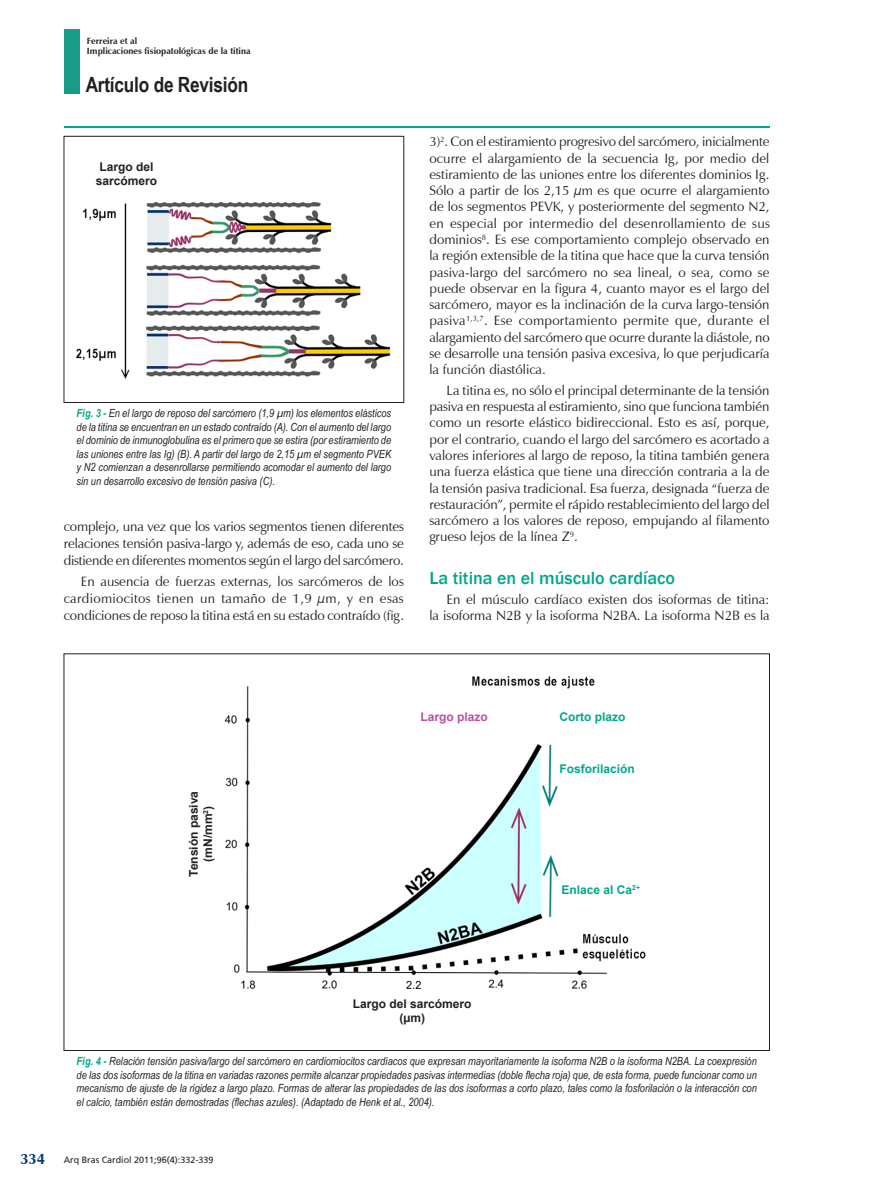
<style>
.page{position:relative;width:893px;height:1191px;background:#fff}
.page>*{position:absolute;margin:0;border:0;box-sizing:border-box;transform-origin:0 0}
.t1{font:700 21px "Arial Narrow";letter-spacing:-.01em;color:#231f20}
.Títulos__textos{font:500 18px "Franklin Gothic";color:#00a78e}
.t2{font:700 15px "Zapf Humanist 601 BT";color:#013775}
.Texto{font:13.5px/16.2px "Zapf Humanist 601 BT";color:#231f20;text-align:justify}
._04_FIGURA_ref{font:700 12px/14.4px "Arial";color:#231f20;text-align:center}
._04_FIGURA_ref-2{font:700 12px "Arial";color:#00a78e}
._04_FIGURA_ref-3{font:700 12px "Arial";color:#b8529f}
._04_FIGURA_ref-4{font:italic 11.25px/13.5px "Arial Narrow";color:#231f20;text-align:justify}
.t3{font:700 9px "Zapf Humanist 601 BT";color:#231f20}
.t4{font:9px "Frutiger";color:#231f20}
.s1{font-weight:700;color:#00a78e}
</style>
<div class="page">
<div style="left:64px;top:29px;width:16px;height:65px;background:#189c88"></div>
<hr style="left:64px;top:126px;width:706px;height:2px;background:#00a78e">
<div style="left:64px;top:136px;width:340px;height:267px;border:1px solid #231f20"></div>
<img style="left:76px;top:202px;width:315px;height:177px">
<img style="left:224px;top:676px;width:422px;height:313px">
<div style="left:407px;top:701px;width:94px;height:31px;background:#fff"></div>
<div style="left:545px;top:701px;width:94px;height:31px;background:#fff"></div>
<div style="left:555px;top:752px;width:84px;height:31px;background:#fff"></div>
<div style="left:555px;top:877px;width:92px;height:25px;background:#fff"></div>
<p class="t3" style="left:87px;top:35px;width:52px">Ferreira et al</p>
<p class="t3" style="left:87px;top:46px;width:165px">Implicaciones fisiopatológicas de la titina</p>
<p class="t1" style="left:86px;top:68px;width:164px">Artículo de Revisión</p>
<p class="_04_FIGURA_ref" style="left:96px;top:160px;width:63px">Largo del sarcómero</p>
<p class="_04_FIGURA_ref-4" style="left:77px;top:406px;width:316px"><span class="s1">Fig. 3 -</span> En el largo de reposo del sarcómero (1,9 μm) los elementos elásticos de la titina se encuentran en un estado contraído (A). Con el aumento del largo el dominio de inmunoglobulina es el primero que se estira (por estiramiento de las uniones entre las Ig) (B). A partir del largo de 2,15 μm el segmento PVEK y N2 comienzan a desenrollarse permitiendo acomodar el aumento del largo sin un desarrollo excesivo de tensión pasiva (C).</p>
<p class="Texto" style="left:64px;top:517px;width:342px;line-height:17.1px">complejo, una vez que los varios segmentos tienen diferentes relaciones tensión pasiva-largo y, además de eso, cada uno se distiende en diferentes momentos según el largo del sarcómero.</p>
<p class="Texto" style="left:64px;top:573px;width:342px;line-height:17.1px;text-indent:17px">En ausencia de fuerzas externas, los sarcómeros de los cardiomiocitos tienen un tamaño de 1,9 μm, y en esas condiciones de reposo la titina está en su estado contraído (fig.</p>
<p class="Texto" style="left:429px;top:134px;width:342px">3)<sup>2</sup>. Con el estiramiento progresivo del sarcómero, inicialmente ocurre el alargamiento de la secuencia Ig, por medio del estiramiento de las uniones entre los diferentes dominios Ig.<br>Sólo a partir de los 2,15 μm es que ocurre el alargamiento de los segmentos PEVK, y posteriormente del segmento N2, en especial por intermedio del desenrollamiento de sus dominios<sup>8</sup>. Es ese comportamiento complejo observado en la región extensible de la titina que hace que la curva tensión pasiva-largo del sarcómero no sea lineal, o sea, como se puede observar en la figura 4, cuanto mayor es el largo del sarcómero, mayor es la inclinación de la curva largo-tensión pasiva<sup>1,3,7</sup>. Ese comportamiento permite que, durante el alargamiento del sarcómero que ocurre durante la diástole, no se desarrolle una tensión pasiva excesiva, lo que perjudicaría la función diastólica.</p>
<p class="Texto" style="left:429px;top:382px;width:342px;text-indent:17px">La titina es, no sólo el principal determinante de la tensión pasiva en respuesta al estiramiento, sino que funciona también como un resorte elástico bidireccional. Esto es así, porque, por el contrario, cuando el largo del sarcómero es acortado a valores inferiores al largo de reposo, la titina también genera una fuerza elástica que tiene una dirección contraria a la de la tensión pasiva tradicional. Esa fuerza, designada “fuerza de restauración”, permite el rápido restablecimiento del largo del sarcómero a los valores de reposo, empujando al filamento grueso lejos de la línea Z<sup>9</sup>.</p>
<p class="Títulos__textos" style="left:429px;top:566px;width:247px">La titina en el músculo cardíaco</p>
<p class="Texto" style="left:429px;top:591px;width:342px;text-align:right">En el músculo cardíaco existen dos isoformas de titina:<br>la isoforma N2B y la isoforma N2BA. La isoforma N2B es la</p>
<p class="_04_FIGURA_ref" style="left:187px;top:876px;width:87px;rotate:-90deg">Tensión pasiva (mN/mm<sup>2</sup>)</p>
<p class="_04_FIGURA_ref-3" style="left:420px;top:708px;width:69px">Largo plazo</p>
<p class="_04_FIGURA_ref-2" style="left:559px;top:708px;width:68px">Corto plazo</p>
<p class="_04_FIGURA_ref-2" style="left:559px;top:760px;width:77px">Fosforilación</p>
<p class="_04_FIGURA_ref-2" style="left:561px;top:882px;width:80px">Enlace al Ca<sup>2+</sup></p>
<p class="t2" style="left:20px;top:1149px;width:26px">334</p>
<p class="_04_FIGURA_ref" style="left:353px;top:997px;width:120px">Largo del sarcómero (µm)</p>
<p class="_04_FIGURA_ref-4" style="left:77px;top:1054px;width:682px"><span class="s1">Fig. 4 -</span> Relación tensión pasiva/largo del sarcómero en cardiomiocitos cardíacos que expresan mayoritariamente la isoforma N2B o la isoforma N2BA. La coexpresión de las dos isoformas de la titina en variadas razones permite alcanzar propiedades pasivas intermedias (doble flecha roja) que, de esta forma, puede funcionar como un mecanismo de ajuste de la rigidez a largo plazo. Formas de alterar las propiedades de las dos isoformas a corto plazo, tales como la fosforilación o la interacción con el calcio, también están demostradas (flechas azules). (Adaptado de Henk et al., 2004).</p>
<p class="t4" style="left:64px;top:1154px;width:151px">Arq Bras Cardiol 2011;96(4):332-339</p>
</div>
